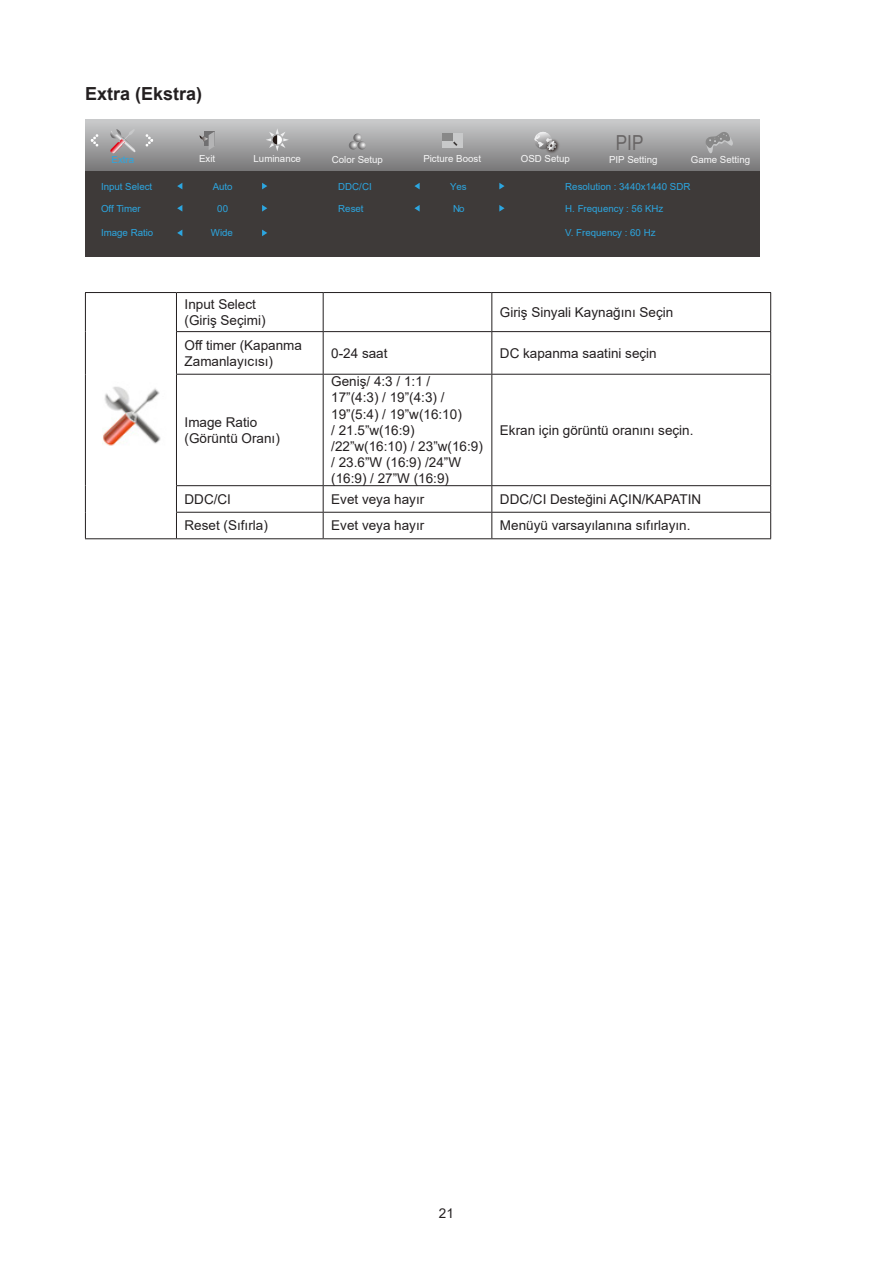
<style>
.page{position:relative;width:893px;height:1263px;background:#fff}
.page>*{position:absolute;margin:0;border:0;box-sizing:border-box;transform-origin:0 0}
.t1{font:20.7px "Arial Narrow";color:#686565}
.Heading_3{font:700 18px "Arial";color:#231f20}
.无间隔{font:13.5px/16.2px "Arial";color:#231f20}
.正文_text-1{font:13.5px "Arial";color:#231f20}
.t2{font:9.6px "Arial";color:#2ca6e0}
.t3{font:9.6px "Arial";color:#f7f7f7}
</style>
<div class="page">
<svg style="left:85px;top:119px;width:675px;height:52px;background:#a0a1a2"></svg>
<div style="left:85px;top:171px;width:675px;height:85px;background:#3e3a39"></div>
<div style="left:442px;top:133px;width:21px;height:15px;background:#c8c9ca"></div>
<div style="left:442px;top:133px;width:10px;height:8px;background:#888"></div>
<svg style="left:453px;top:141px;width:4px;height:5px"></svg>
<img style="left:544px;top:138px;width:17px;height:17px">
<svg style="left:534px;top:132px;width:23px;height:18px"></svg>
<svg style="left:200px;top:131px;width:15px;height:19px"></svg>
<svg style="left:266px;top:128px;width:23px;height:23px"></svg>
<svg style="left:349px;top:134px;width:17px;height:16px"></svg>
<svg style="left:177px;top:230px;width:5px;height:6px"></svg>
<svg style="left:262px;top:230px;width:5px;height:6px"></svg>
<svg style="left:177px;top:183px;width:5px;height:6px"></svg>
<svg style="left:262px;top:183px;width:5px;height:6px"></svg>
<svg style="left:177px;top:205px;width:5px;height:7px"></svg>
<svg style="left:262px;top:205px;width:5px;height:7px"></svg>
<svg style="left:414px;top:183px;width:6px;height:6px"></svg>
<svg style="left:499px;top:183px;width:6px;height:6px"></svg>
<svg style="left:414px;top:205px;width:6px;height:7px"></svg>
<svg style="left:499px;top:205px;width:6px;height:7px"></svg>
<svg style="left:91px;top:134px;width:7px;height:13px"></svg>
<svg style="left:145px;top:134px;width:8px;height:13px"></svg>
<svg style="left:109px;top:129px;width:28px;height:25px"></svg>
<svg style="left:705px;top:132px;width:28px;height:21px"></svg>
<hr style="left:85px;top:292px;width:91px;height:1px;background:#231f20">
<hr style="left:85px;top:293px;width:1px;height:39px;background:#231f20">
<hr style="left:176px;top:292px;width:147px;height:1px;background:#231f20">
<hr style="left:176px;top:293px;width:1px;height:38px;background:#231f20">
<hr style="left:323px;top:292px;width:169px;height:1px;background:#231f20">
<hr style="left:323px;top:293px;width:1px;height:38px;background:#231f20">
<hr style="left:492px;top:292px;width:279px;height:1px;background:#231f20">
<hr style="left:491px;top:293px;width:1px;height:38px;background:#231f20">
<hr style="left:770px;top:293px;width:1px;height:38px;background:#231f20">
<hr style="left:85px;top:332px;width:1px;height:42px;background:#231f20">
<hr style="left:176px;top:331px;width:147px;height:1px;background:#231f20">
<hr style="left:176px;top:332px;width:1px;height:42px;background:#231f20">
<hr style="left:323px;top:331px;width:169px;height:1px;background:#231f20">
<hr style="left:323px;top:332px;width:1px;height:42px;background:#231f20">
<hr style="left:492px;top:331px;width:279px;height:1px;background:#231f20">
<hr style="left:491px;top:332px;width:1px;height:42px;background:#231f20">
<hr style="left:770px;top:332px;width:1px;height:42px;background:#231f20">
<hr style="left:85px;top:374px;width:1px;height:112px;background:#231f20">
<hr style="left:176px;top:374px;width:147px;height:1px;background:#231f20">
<hr style="left:176px;top:375px;width:1px;height:110px;background:#231f20">
<hr style="left:323px;top:374px;width:169px;height:1px;background:#231f20">
<hr style="left:323px;top:375px;width:1px;height:110px;background:#231f20">
<hr style="left:492px;top:374px;width:279px;height:1px;background:#231f20">
<hr style="left:491px;top:375px;width:1px;height:110px;background:#231f20">
<hr style="left:770px;top:375px;width:1px;height:110px;background:#231f20">
<hr style="left:176px;top:485px;width:147px;height:1px;background:#231f20">
<hr style="left:323px;top:485px;width:169px;height:1px;background:#231f20">
<hr style="left:492px;top:485px;width:279px;height:1px;background:#231f20">
<svg style="left:85px;top:486px;width:1px;height:52px"></svg>
<hr style="left:176px;top:512px;width:147px;height:1px;background:#231f20">
<svg style="left:176px;top:486px;width:1px;height:52px"></svg>
<hr style="left:323px;top:512px;width:169px;height:1px;background:#231f20">
<svg style="left:323px;top:486px;width:1px;height:52px"></svg>
<hr style="left:492px;top:512px;width:279px;height:1px;background:#231f20">
<svg style="left:491px;top:486px;width:1px;height:52px"></svg>
<svg style="left:770px;top:486px;width:1px;height:52px"></svg>
<hr style="left:85px;top:538px;width:91px;height:1px;background:#231f20">
<hr style="left:176px;top:538px;width:147px;height:1px;background:#231f20">
<hr style="left:323px;top:538px;width:169px;height:1px;background:#231f20">
<hr style="left:492px;top:538px;width:279px;height:1px;background:#231f20">
<img style="left:102px;top:386px;width:59px;height:60px">
<p class="Heading_3" style="left:85px;top:81px;width:119px">Extra (Ekstra)</p>
<p class="t1" style="left:616px;top:128px;width:29px">PIP</p>
<p class="t3" style="left:199px;top:152px;width:18px">Exit</p>
<p class="t3" style="left:254px;top:152px;width:49px">Luminance</p>
<p class="t3" style="left:332px;top:153px;width:53px">Color Setup</p>
<p class="t3" style="left:423px;top:152px;width:59px">Picture Boost</p>
<p class="t3" style="left:521px;top:152px;width:51px">OSD Setup</p>
<p class="t2" style="left:112px;top:153px;width:24px">Extra</p>
<p class="t3" style="left:609px;top:153px;width:50px">PIP Setting</p>
<p class="t3" style="left:691px;top:153px;width:61px">Game Setting</p>
<p class="t2" style="left:101px;top:180px;width:53px">Input Select</p>
<p class="t2" style="left:213px;top:180px;width:21px">Auto</p>
<p class="t2" style="left:101px;top:202px;width:41px">Off Timer</p>
<p class="t2" style="left:217px;top:202px;width:12px">00</p>
<p class="t2" style="left:101px;top:226px;width:54px">Image Ratio</p>
<p class="t2" style="left:211px;top:226px;width:24px">Wide</p>
<p class="无间隔" style="left:185px;top:296px;width:73px">Input Select</p>
<p class="无间隔" style="left:185px;top:312px;width:82px">(Giriş Seçimi)</p>
<p class="t2" style="left:338px;top:180px;width:35px">DDC/CI</p>
<p class="t2" style="left:450px;top:180px;width:18px">Yes</p>
<p class="t2" style="left:338px;top:202px;width:27px">Reset</p>
<p class="t2" style="left:453px;top:202px;width:13px">No</p>
<p class="t2" style="left:565px;top:180px;width:127px">Resolution : 3440x1440 SDR</p>
<p class="t2" style="left:565px;top:202px;width:100px">H. Frequency : 56 KHz</p>
<p class="t2" style="left:565px;top:226px;width:92px">V. Frequency : 60 Hz</p>
<p class="正文_text-1" style="left:500px;top:303px;width:175px">Giriş Sinyali Kaynağını Seçin</p>
<p class="无间隔" style="left:185px;top:337px;width:119px">Off timer (Kapanma<br>Zamanlayıcısı)</p>
<p class="无间隔" style="left:331px;top:345px;width:58px">0-24 saat</p>
<p class="无间隔" style="left:500px;top:345px;width:158px">DC kapanma saatini seçin</p>
<p class="无间隔" style="left:185px;top:414px;width:74px">Image Ratio</p>
<p class="无间隔" style="left:185px;top:430px;width:97px">(Görüntü Oranı)</p>
<p class="无间隔" style="left:331px;top:373px;width:153px">Geniş/ 4:3 / 1:1 /<br>17”(4:3) / 19”(4:3) /<br>19”(5:4) / 19”w(16:10)<br>/ 21.5”w(16:9) /22”w(16:10) / 23”w(16:9) / 23.6”W (16:9) /24”W (16:9) / 27”W (16:9)</p>
<p class="无间隔" style="left:500px;top:422px;width:195px">Ekran için görüntü oranını seçin.</p>
<p class="无间隔" style="left:185px;top:491px;width:48px">DDC/CI</p>
<p class="无间隔" style="left:331px;top:491px;width:95px">Evet veya hayır</p>
<p class="无间隔" style="left:500px;top:491px;width:203px">DDC/CI Desteğini AÇIN/KAPATIN</p>
<p class="无间隔" style="left:185px;top:517px;width:85px">Reset (Sıfırla)</p>
<p class="无间隔" style="left:331px;top:517px;width:95px">Evet veya hayır</p>
<p class="无间隔" style="left:500px;top:517px;width:192px">Menüyü varsayılanına sıfırlayın.</p>
<p class="无间隔" style="left:439px;top:1205px;width:17px">21</p>
</div>
